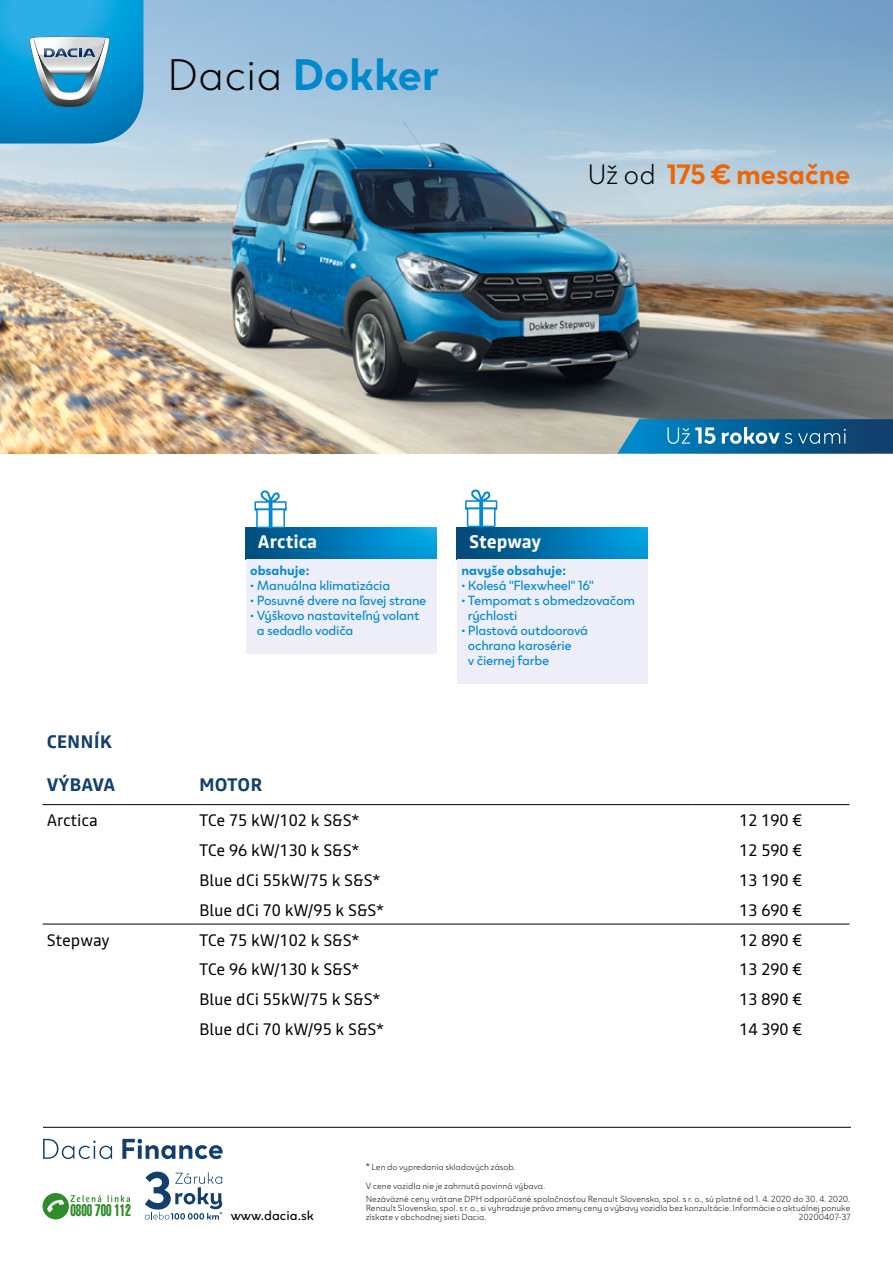
<style>
.page{position:relative;width:893px;height:1263px;background:#fff}
.page>*{position:absolute;margin:0;border:0;box-sizing:border-box;transform-origin:0 0}
.t1{font:700 45px "Dacia Spirit";color:#0089cd}
.t2{font:700 28.5px "Dacia Spirit";color:#ec6608}
.t3{font:700 18px "Read";color:#12406e}
.t4{font:700 18px "Read";color:#fff}
.t5{font:16.5px "Read";color:#000}
.t6{font:extra-condensed 16.5px "Helvetica CE";color:#318c2c;scale:.72 1}
.t7{font:13.5px/15px "Dacia Spirit";letter-spacing:-.02em;color:#0089cd}
.t8{font:700 13.5px "Dacia Spirit";color:#0089cd}
.t9{font:13.5px "Dacia Spirit";color:#000}
.t10{font:300 9px/13.2px "Dacia Spirit";color:#000}
.s1{font-weight:300;color:#000}
</style>
<div class="page">
<img style="left:0;top:0;width:893px;height:453px">
<svg style="left:0;top:0;width:143px;height:144px;background:#309dce"></svg>
<hr style="left:43px;top:1127px;width:808px;height:1px;background:#000">
<div style="left:43px;top:1193px;width:26px;height:26px;background:#318c2c;border-radius:50%"></div>
<svg style="left:47px;top:1195px;width:83px;height:18px"></svg>
<svg style="left:145px;top:1171px;width:77px;height:48px"></svg>
<svg style="left:122px;top:1139px;width:101px;height:20px"></svg>
<svg style="left:43px;top:1138px;width:69px;height:21px"></svg>
<div style="left:245px;top:528px;width:192px;height:31px;background:linear-gradient(to right,#004b7f,#02a8ea)"></div>
<div style="left:456px;top:527px;width:192px;height:32px;background:linear-gradient(to right,#014475,#00a0e4)"></div>
<div style="left:246px;top:559px;width:191px;height:95px;background:#edeef8"></div>
<div style="left:457px;top:559px;width:191px;height:125px;background:#edeef8"></div>
<svg style="left:254px;top:490px;width:33px;height:38px"></svg>
<svg style="left:465px;top:489px;width:32px;height:38px"></svg>
<svg style="left:617px;top:419px;width:276px;height:35px;background:#21709f"></svg>
<hr style="left:43px;top:804px;width:152px;height:1px;background:#000">
<hr style="left:195px;top:804px;width:497px;height:1px;background:#000">
<hr style="left:692px;top:804px;width:157px;height:1px;background:#000">
<hr style="left:43px;top:924px;width:152px;height:1px;background:#000">
<hr style="left:195px;top:924px;width:497px;height:1px;background:#000">
<hr style="left:692px;top:924px;width:157px;height:1px;background:#000">
<h1 class="t1" style="left:167px;top:47px;width:274px"><span class="s1">Dacia</span> Dokker</h1>
<h2 class="t2" style="left:587px;top:156px;width:264px"><span class="s1">Už od</span> 175 € mesačne</h2>
<h3 class="t4" style="left:258px;top:529px;width:61px">Arctica</h3>
<h3 class="t4" style="left:469px;top:529px;width:73px">Stepway</h3>
<h3 class="t8" style="left:250px;top:561px;width:61px">obsahuje:</h3>
<h3 class="t7" style="left:250px;top:577px;width:141px">• Manuálna klimatizácia</h3>
<h3 class="t7" style="left:250px;top:592px;width:178px">• Posuvné dvere na ľavej strane</h3>
<h3 class="t7" style="left:257px;top:607px;width:164px;text-indent:-6px">• Výškovo nastaviteľný volant a sedadlo vodiča</h3>
<h3 class="t8" style="left:461px;top:561px;width:106px">navyše obsahuje:</h3>
<h3 class="t7" style="left:461px;top:577px;width:134px">• Kolesá "Flexwheel" 16"</h3>
<h3 class="t7" style="left:468px;top:592px;width:169px;text-indent:-6px">• Tempomat s obmedzovačom rýchlosti</h3>
<h3 class="t7" style="left:468px;top:622px;width:122px;text-indent:-6px">• Plastová outdoorová ochrana karosérie<br>v čiernej farbe</h3>
<h3 class="t3" style="left:47px;top:729px;width:66px">CENNÍK</h3>
<h3 class="t3" style="left:47px;top:772px;width:70px">VÝBAVA</h3>
<h3 class="t3" style="left:199px;top:772px;width:65px">MOTOR</h3>
<h3 class="t5" style="left:47px;top:809px;width:53px">Arctica</h3>
<h3 class="t5" style="left:199px;top:809px;width:161px">TCe 75 kW/102 k S&amp;S*</h3>
<h3 class="t5" style="left:739px;top:809px;width:64px">12 190 €</h3>
<h3 class="t5" style="left:199px;top:839px;width:161px">TCe 96 kW/130 k S&amp;S*</h3>
<h3 class="t5" style="left:739px;top:839px;width:64px">12 590 €</h3>
<h3 class="t5" style="left:199px;top:869px;width:182px">Blue dCi 55kW/75 k S&amp;S*</h3>
<h3 class="t5" style="left:739px;top:869px;width:64px">13 190 €</h3>
<h3 class="t5" style="left:199px;top:899px;width:186px">Blue dCi 70 kW/95 k S&amp;S*</h3>
<h3 class="t5" style="left:739px;top:899px;width:64px">13 690 €</h3>
<h3 class="t5" style="left:47px;top:928px;width:65px">Stepway</h3>
<h3 class="t5" style="left:199px;top:928px;width:161px">TCe 75 kW/102 k S&amp;S*</h3>
<h3 class="t5" style="left:739px;top:928px;width:64px">12 890 €</h3>
<h3 class="t5" style="left:199px;top:958px;width:161px">TCe 96 kW/130 k S&amp;S*</h3>
<h3 class="t5" style="left:739px;top:958px;width:64px">13 290 €</h3>
<h3 class="t5" style="left:199px;top:988px;width:182px">Blue dCi 55kW/75 k S&amp;S*</h3>
<h3 class="t5" style="left:739px;top:988px;width:64px">13 890 €</h3>
<h3 class="t5" style="left:199px;top:1018px;width:186px">Blue dCi 70 kW/95 k S&amp;S*</h3>
<h3 class="t5" style="left:739px;top:1018px;width:64px">14 390 €</h3>
<h3 class="t6" style="left:70px;top:1201px;width:86px">0800 700 112</h3>
<p class="t10" style="left:366px;top:1160px;width:151px">* Len do vypredania skladových zásob.</p>
<p class="t10" style="left:366px;top:1179px;width:486px">V cene vozidla nie je zahrnutá povinná výbava.<br>Nezáväzné ceny vrátane DPH odporúčané spoločnosťou Renault Slovensko, spol. s r. o., sú platné od 1. 4. 2020 do 30. 4. 2020.</p>
<p class="t10" style="left:366px;top:1202px;width:486px">Renault Slovensko, spol. s r. o., si vyhradzuje právo zmeny ceny a výbavy vozidla bez konzultácie. Informácie o aktuálnej ponuke</p>
<h3 class="t9" style="left:231px;top:1205px;width:85px">www.dacia.sk</h3>
<p class="t10" style="left:366px;top:1211px;width:122px">získate v obchodnej sieti Dacia.</p>
<p class="t10" style="left:799px;top:1211px;width:53px">20200407-37</p>
</div>
